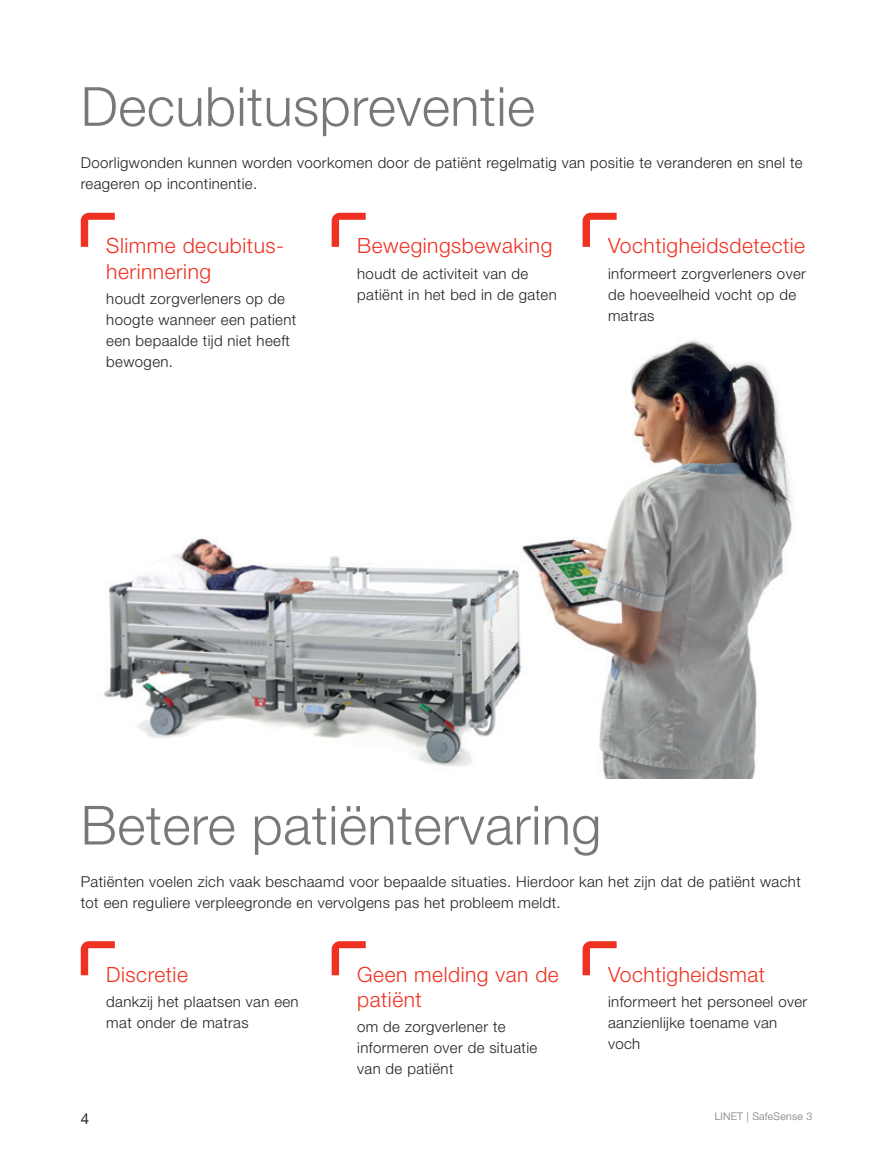
<style>
.page{position:relative;width:893px;height:1149px;background:#fff}
.page>*{position:absolute;margin:0;border:0;box-sizing:border-box;transform-origin:0 0}
._01_text_zakladni{font:300 54px "Helvetica Neue LT Pro";letter-spacing:.01em;color:#76787b}
._001_bullet{font:300 21px/25.2px "Helvetica Neue LT Pro";letter-spacing:.025em;color:#ef3122}
._001_bullet-2{font:300 15px/21px "Helvetica Neue LT Pro";letter-spacing:.025em;color:#231f20}
.t1{font:15px "Helvetica Neue LT Pro";color:#231f20}
.t2{font:300 10.5px "Helvetica Neue LT Pro";letter-spacing:.025em;color:#76787b}
</style>
<div class="page">
<img style="left:104px;top:340px;width:690px;height:438px">
<svg style="left:81px;top:213px;width:34px;height:34px"></svg>
<svg style="left:332px;top:213px;width:34px;height:34px"></svg>
<svg style="left:583px;top:213px;width:34px;height:34px"></svg>
<svg style="left:81px;top:941px;width:34px;height:33px"></svg>
<svg style="left:332px;top:941px;width:34px;height:33px"></svg>
<svg style="left:583px;top:941px;width:34px;height:33px"></svg>
<p class="_01_text_zakladni" style="left:81px;top:74px;width:456px">Decubituspreventie</p>
<p class="_001_bullet-2" style="left:81px;top:152px;width:723px">Doorligwonden kunnen worden voorkomen door de patiënt regelmatig van positie te veranderen en snel te reageren op incontinentie.</p>
<p class="_001_bullet" style="left:106px;top:233px;width:179px">Slimme decubitus&shy;herinnering</p>
<p class="_001_bullet-2" style="left:106px;top:287px;width:192px">houdt zorgverleners op de hoogte wanneer een patient een bepaalde tijd niet heeft bewogen.</p>
<p class="_001_bullet" style="left:357px;top:233px;width:197px">Bewegingsbewaking</p>
<p class="_001_bullet-2" style="left:357px;top:262px;width:201px">houdt de activiteit van de patiënt in het bed in de gaten</p>
<p class="_001_bullet" style="left:608px;top:233px;width:199px">Vochtigheidsdetectie</p>
<p class="_001_bullet-2" style="left:608px;top:262px;width:199px">informeert zorgverleners over de hoeveelheid vocht op de matras</p>
<p class="_01_text_zakladni" style="left:81px;top:792px;width:522px">Betere patiëntervaring</p>
<p class="_001_bullet-2" style="left:81px;top:870px;width:721px">Patiënten voelen zich vaak beschaamd voor bepaalde situaties. Hierdoor kan het zijn dat de patiënt wacht tot een reguliere verpleegronde en vervolgens pas het probleem meldt.</p>
<p class="_001_bullet" style="left:106px;top:960px;width:83px">Discretie</p>
<p class="_001_bullet-2" style="left:106px;top:990px;width:194px">dankzij het plaatsen van een mat onder de matras</p>
<p class="_001_bullet" style="left:357px;top:960px;width:203px">Geen melding van de patiënt</p>
<p class="_001_bullet-2" style="left:357px;top:1015px;width:182px">om de zorgverlener te informeren over de situatie van de patiënt</p>
<p class="_001_bullet" style="left:608px;top:960px;width:159px">Vochtigheidsmat</p>
<p class="_001_bullet-2" style="left:608px;top:990px;width:201px">informeert het personeel over aanzienlijke toename van voch</p>
<p class="t1" style="left:81px;top:1108px;width:10px">4</p>
<p class="t2" style="left:715px;top:1109px;width:99px">LINET | SafeSense 3</p>
</div>
